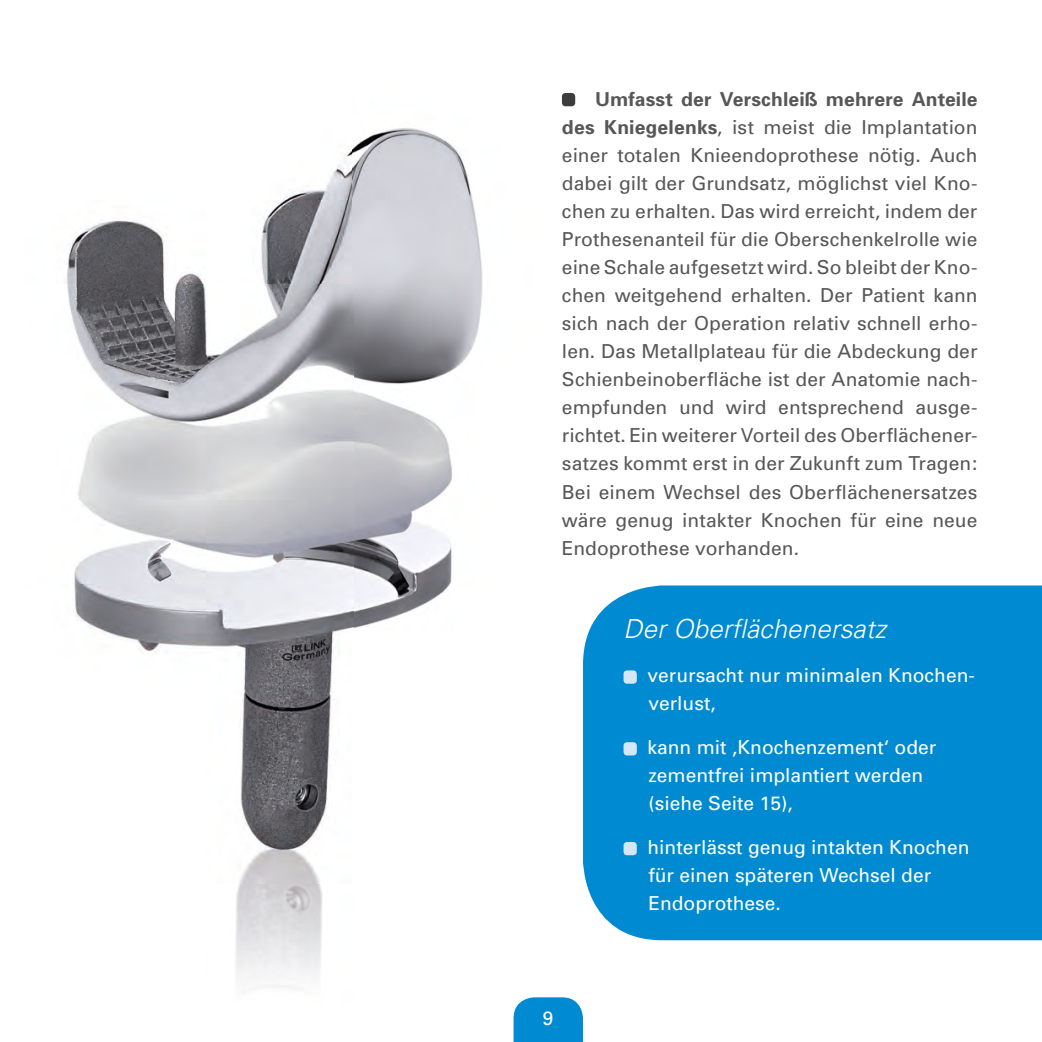
<style>
.page{position:relative;width:1042px;height:1042px;background:#fff}
.page>*{position:absolute;margin:0;border:0;box-sizing:border-box;transform-origin:0 0}
.t1{font:italic 300 26.25px "Univers";color:#fff}
.t2{font:19.25px/28px "Univers";letter-spacing:.005em;color:#575758;text-align:justify}
.t3{font:19.25px/28px "Univers";color:#fff}
.s1{font-weight:700}
</style>
<div class="page">
<div style="left:583px;top:585px;width:459px;height:355px;background:#008ad1"></div>
<div style="left:623px;top:670px;width:14px;height:14px;background:#d5e7f7;border-radius:4px"></div>
<div style="left:623px;top:742px;width:14px;height:13px;background:#d5e7f7;border-radius:4px"></div>
<div style="left:623px;top:842px;width:14px;height:13px;background:#d5e7f7;border-radius:4px"></div>
<div style="left:562px;top:93px;width:13px;height:13px;background:#3d3d3d;border-radius:4px"></div>
<img style="left:66px;top:128px;width:417px;height:859px">
<svg style="left:513px;top:997px;width:70px;height:45px;background:#1292d4"></svg>
<p class="t2" style="left:562px;top:86px;width:417px;text-indent:33px"><span class="s1">Umfasst der Verschleiß mehrere Anteile des Kniegelenks</span>, ist meist die Implantation einer totalen Knieendoprothese nötig. Auch dabei gilt der Grundsatz, möglichst viel Kno&shy;chen zu erhalten. Das wird erreicht, indem der Prothesenanteil für die Oberschenkelrolle wie eine Schale aufgesetzt wird. So bleibt der Kno&shy;chen weitgehend erhalten. Der Patient kann sich nach der Operation relativ schnell erho&shy;len. Das Metallplateau für die Abdeckung der Schienbeinoberfläche ist der Anatomie nach&shy;empfunden und wird entsprechend ausge&shy;richtet. Ein weiterer Vorteil des Oberflächener&shy;satzes kommt erst in der Zukunft zum Tragen:<br>Bei einem Wechsel des Oberflächenersatzes wäre genug intakter Knochen für eine neue Endoprothese vorhanden.</p>
<h1 class="t1" style="left:623px;top:613px;width:264px">Der Oberflächenersatz</h1>
<p class="t3" style="left:647px;top:661px;width:329px">verursacht nur minimalen Knochen&shy;verlust,</p>
<p class="t3" style="left:647px;top:733px;width:290px">kann mit ‚Knochenzement‘ oder zementfrei implantiert werden (siehe Seite 15),</p>
<p class="t3" style="left:647px;top:833px;width:323px">hinterlässt genug intakten Knochen für einen späteren Wechsel der<br>Endoprothese.</p>
<p class="t3" style="left:543px;top:1005px;width:12px">9</p>
</div>
